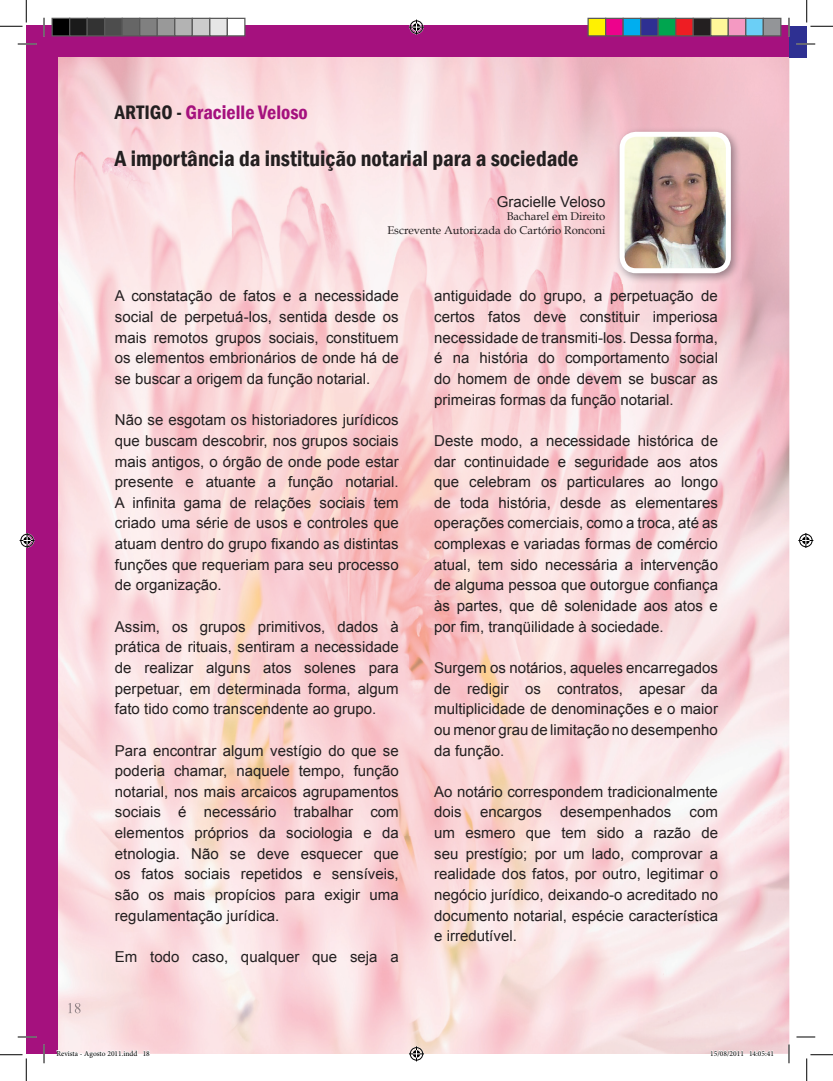
<style>
.page{position:relative;width:833px;height:1081px;background:#fff}
.page>*{position:absolute;margin:0;border:0;box-sizing:border-box;transform-origin:0 0}
.t1{font:600 condensed 22.5px "Franklin Gothic";color:#231f20}
.t2{font:600 condensed 20px "Franklin Gothic";color:#a5117e}
.t3{font:15px/20.6px "Arial";color:#231f20;text-align:justify}
.t4{font:11.25px/13.5px "Book Antiqua";color:#231f20;text-align:right}
.t5{font:7.5px "Minion Pro";color:#000}
.s1{color:#231f20}
</style>
<div class="page">
<img style="left:738px;top:140px;width:51px;height:913px">
<img style="left:58px;top:140px;width:578px;height:913px">
<img style="left:636px;top:283px;width:102px;height:770px">
<svg style="left:68px;top:1002px;width:12px;height:10px"></svg>
<div style="left:26px;top:26px;width:32px;height:1027px;background:#a5117e"></div>
<div style="left:26px;top:26px;width:762px;height:31px;background:#a5117e"></div>
<div style="left:788px;top:26px;width:18px;height:32px;background:#2e3092"></div>
<img style="left:614px;top:126px;width:126px;height:157px">
<img style="left:621px;top:134px;width:107px;height:137px">
<div style="left:619px;top:132px;width:111px;height:141px;border:5px solid #fff;border-radius:14px"></div>
<svg style="left:18px;top:43px;width:18px;height:2px"></svg>
<svg style="left:796px;top:43px;width:18px;height:2px"></svg>
<svg style="left:18px;top:1036px;width:18px;height:1px"></svg>
<svg style="left:796px;top:1036px;width:18px;height:1px"></svg>
<svg style="left:43px;top:18px;width:2px;height:18px"></svg>
<svg style="left:43px;top:1044px;width:2px;height:18px"></svg>
<svg style="left:787px;top:18px;width:2px;height:18px"></svg>
<svg style="left:787px;top:1044px;width:2px;height:18px"></svg>
<svg style="left:0;top:0;width:27px;height:27px"></svg>
<svg style="left:0;top:1054px;width:27px;height:26px"></svg>
<svg style="left:806px;top:0;width:26px;height:27px"></svg>
<svg style="left:806px;top:1054px;width:26px;height:26px"></svg>
<svg style="left:409px;top:20px;width:15px;height:15px"></svg>
<svg style="left:409px;top:1045px;width:15px;height:15px"></svg>
<svg style="left:20px;top:533px;width:15px;height:15px"></svg>
<svg style="left:798px;top:533px;width:14px;height:15px"></svg>
<div style="left:52px;top:18px;width:18px;height:18px;background:#000"></div>
<div style="left:51px;top:18px;width:19px;height:18px;border:1px solid #595959"></div>
<div style="left:70px;top:18px;width:17px;height:18px;background:#1a1a1a"></div>
<div style="left:69px;top:18px;width:19px;height:18px;border:1px solid #595959"></div>
<div style="left:87px;top:18px;width:18px;height:18px;background:#333"></div>
<div style="left:86px;top:18px;width:19px;height:18px;border:1px solid #595959"></div>
<div style="left:105px;top:18px;width:17px;height:18px;background:#4d4d4d"></div>
<div style="left:104px;top:18px;width:19px;height:18px;border:1px solid #595959"></div>
<div style="left:122px;top:18px;width:18px;height:18px;background:#666"></div>
<div style="left:121px;top:18px;width:19px;height:18px;border:1px solid #595959"></div>
<div style="left:140px;top:18px;width:17px;height:18px;background:#808080"></div>
<div style="left:139px;top:18px;width:19px;height:18px;border:1px solid #595959"></div>
<div style="left:157px;top:18px;width:18px;height:18px;background:#999"></div>
<div style="left:156px;top:18px;width:19px;height:18px;border:1px solid #595959"></div>
<div style="left:175px;top:18px;width:17px;height:18px;background:#b3b3b3"></div>
<div style="left:174px;top:18px;width:19px;height:18px;border:1px solid #595959"></div>
<div style="left:192px;top:18px;width:18px;height:18px;background:#ccc"></div>
<div style="left:191px;top:18px;width:19px;height:18px;border:1px solid #595959"></div>
<div style="left:210px;top:18px;width:17px;height:18px;background:#e6e6e6"></div>
<div style="left:209px;top:18px;width:19px;height:18px;border:1px solid #595959"></div>
<div style="left:227px;top:18px;width:18px;height:18px;background:#fff"></div>
<div style="left:226px;top:18px;width:19px;height:18px;border:1px solid #595959"></div>
<div style="left:587px;top:18px;width:18px;height:18px;background:#fff101"></div>
<div style="left:587px;top:18px;width:19px;height:18px;border:1px solid #595959"></div>
<div style="left:605px;top:18px;width:17px;height:18px;background:#ed028c"></div>
<div style="left:604px;top:18px;width:19px;height:18px;border:1px solid #595959"></div>
<div style="left:622px;top:18px;width:18px;height:18px;background:#00aeef"></div>
<div style="left:622px;top:18px;width:19px;height:18px;border:1px solid #595959"></div>
<div style="left:640px;top:18px;width:17px;height:18px;background:#2e3092"></div>
<div style="left:639px;top:18px;width:19px;height:18px;border:1px solid #595959"></div>
<div style="left:657px;top:18px;width:18px;height:18px;background:#00a54f"></div>
<div style="left:657px;top:18px;width:19px;height:18px;border:1px solid #595959"></div>
<div style="left:675px;top:18px;width:17px;height:18px;background:#ee1d23"></div>
<div style="left:674px;top:18px;width:19px;height:18px;border:1px solid #595959"></div>
<div style="left:692px;top:18px;width:18px;height:18px;background:#231f20"></div>
<div style="left:692px;top:18px;width:19px;height:18px;border:1px solid #595959"></div>
<div style="left:710px;top:18px;width:17px;height:18px;background:#fff79a"></div>
<div style="left:709px;top:18px;width:19px;height:18px;border:1px solid #595959"></div>
<div style="left:727px;top:18px;width:18px;height:18px;background:#f499c2"></div>
<div style="left:727px;top:18px;width:19px;height:18px;border:1px solid #595959"></div>
<div style="left:745px;top:18px;width:17px;height:18px;background:#6bcff6"></div>
<div style="left:744px;top:18px;width:19px;height:18px;border:1px solid #595959"></div>
<div style="left:762px;top:18px;width:18px;height:18px;background:#939598"></div>
<div style="left:762px;top:18px;width:19px;height:18px;border:1px solid #595959"></div>
<svg style="left:56px;top:1048px;width:94px;height:6px"></svg>
<svg style="left:710px;top:1049px;width:33px;height:5px"></svg>
<svg style="left:749px;top:1049px;width:24px;height:5px"></svg>
<h2 class="t2" style="left:115px;top:99px;width:194px"><span class="s1">ARTIGO -</span> Gracielle Veloso</h2>
<h1 class="t1" style="left:115px;top:143px;width:465px">A importância da instituição notarial para a sociedade</h1>
<p class="t3" style="left:496px;top:191px;width:110px">Gracielle Veloso</p>
<p class="t4" style="left:387px;top:209px;width:219px">Bacharel em Direito<br>Escrevente Autorizada do Cartório Ronconi</p>
<p class="t3" style="left:115px;top:286px;width:285px">A constatação de fatos e a necessidade social de perpetuá-los, sentida desde os mais remotos grupos sociais, constituem os elementos embrionários de onde há de se buscar a origem da função notarial.</p>
<p class="t3" style="left:115px;top:409px;width:285px">Não se esgotam os historiadores jurídicos que buscam descobrir, nos grupos sociais mais antigos, o órgão de onde pode estar presente e atuante a função notarial.<br>A infinita gama de relações sociais tem criado uma série de usos e controles que atuam dentro do grupo fixando as distintas funções que requeriam para seu processo de organização.</p>
<p class="t3" style="left:115px;top:616px;width:285px">Assim, os grupos primitivos, dados à prática de rituais, sentiram a necessidade de realizar alguns atos solenes para perpetuar, em determinada forma, algum fato tido como transcendente ao grupo.</p>
<p class="t3" style="left:115px;top:739px;width:285px">Para encontrar algum vestígio do que se poderia chamar, naquele tempo, função notarial, nos mais arcaicos agrupamentos sociais é necessário trabalhar com elementos próprios da sociologia e da etnologia. Não se deve esquecer que os fatos sociais repetidos e sensíveis, são os mais propícios para exigir uma regulamentação jurídica.</p>
<p class="t3" style="left:115px;top:946px;width:285px">Em todo caso, qualquer que seja a</p>
<p class="t3" style="left:434px;top:286px;width:285px">antiguidade do grupo, a perpetuação de certos fatos deve constituir imperiosa necessidade de transmiti-los. Dessa forma, é na história do comportamento social do homem de onde devem se buscar as primeiras formas da função notarial.</p>
<p class="t3" style="left:434px;top:430px;width:285px">Deste modo, a necessidade histórica de dar continuidade e seguridade aos atos que celebram os particulares ao longo de toda história, desde as elementares operações comerciais, como a troca, até as complexas e variadas formas de comércio atual, tem sido necessária a intervenção de alguma pessoa que outorgue confiança às partes, que dê solenidade aos atos e por fim, tranqüilidade à sociedade.</p>
<p class="t3" style="left:434px;top:657px;width:285px">Surgem os notários, aqueles encarregados de redigir os contratos, apesar da multiplicidade de denominações e o maior ou menor grau de limitação no desempenho da função.</p>
<p class="t3" style="left:434px;top:781px;width:285px">Ao notário correspondem tradicionalmente dois encargos desempenhados com um esmero que tem sido a razão de seu prestígio; por um lado, comprovar a realidade dos fatos, por outro, legitimar o negócio jurídico, deixando-o acreditado no documento notarial, espécie característica e irredutível.</p>
<p class="t5" style="left:56px;top:1047px;width:95px">Revista - Agosto 2011.indd 18</p>
<p class="t5" style="left:709px;top:1047px;width:65px">15/08/2011 14:05:41</p>
</div>
